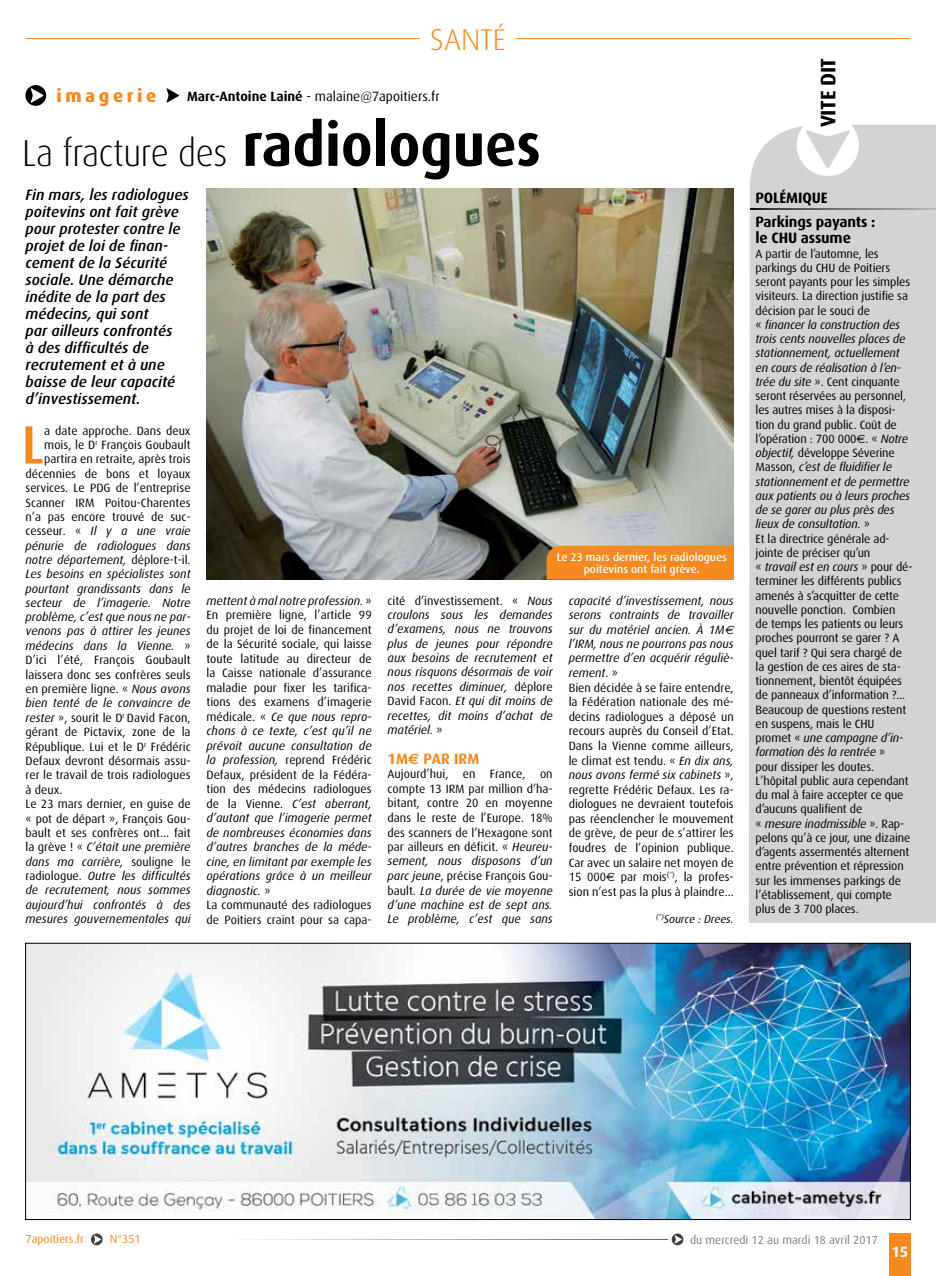
<style>
.page{position:relative;width:936px;height:1276px;background:#fff}
.page>*{position:absolute;margin:0;border:0;box-sizing:border-box;transform-origin:0 0}
.t1{font:500 53.85px "Dax";color:#f6891f}
.t2{font:300 37.5px "Dax";letter-spacing:-.01em;color:#000;scale:.95 1}
.t3{font:300 30px "Dax";color:#f6891f}
.t4{font:700 21px "Dax";letter-spacing:-.02em;color:#000}
.t5{font:800 18px "Dax";letter-spacing:.2em;color:#f6891f}
.t6{font:italic 500 15px/17px "Dax";color:#000}
.t7{font:700 15px/24px "Dax";letter-spacing:-.01em;color:#000}
.t8{font:700 15px "Dax";color:#f6891f}
.t9{font:700 15px "Dax";color:#fff}
.t10{font:13.5px "Dax";color:#000}
.t11{font:12px/14.2px "Dax";color:#000}
.t12{font:italic 12px/14.4px "Dax";color:#000;text-align:justify}
.t13{font:11.7px "Dax";color:#7c7e81}
.t14{font:11.7px "Dax";color:#f6891f}
.t15{font:500 11.25px/12px "Dax";color:#fff;text-align:center}
.t16{font:italic 11.25px "Dax";color:#000}
.s1{font-weight:700}
.s2{font-weight:700;font-size:60px}
.s3{font-style:normal}
.s4{font-style:italic}
.s5{font-family:"Euro Sans"}
.s6{font-family:"Euro Sans";font-style:italic}
</style>
<div class="page">
<div style="left:889px;top:1233px;width:22px;height:43px;background:#f6891f"></div>
<div style="left:749px;top:125px;width:186px;height:798px;background:#d1d3d4"></div>
<svg style="left:750px;top:209px;width:185px;height:1px"></svg>
<hr style="left:26px;top:38px;width:884px;height:1px;background:#f78d1e">
<div style="left:419px;top:27px;width:97px;height:26px;background:#fff"></div>
<svg style="left:25px;top:85px;width:21px;height:21px"></svg>
<svg style="left:166px;top:88px;width:13px;height:15px"></svg>
<img style="left:206px;top:189px;width:527px;height:391px">
<div style="left:546px;top:546px;width:187px;height:34px;background:#f6891f"></div>
<img style="left:28px;top:945px;width:880px;height:272px">
<svg style="left:91px;top:1233px;width:12px;height:12px"></svg>
<svg style="left:671px;top:1233px;width:12px;height:12px"></svg>
<svg style="left:250px;top:1239px;width:417px;height:1px"></svg>
<h3 class="t3" style="left:430px;top:24px;width:77px">SANTÉ</h3>
<h3 class="t5" style="left:56px;top:86px;width:101px">imagerie</h3>
<p class="t10" style="left:187px;top:89px;width:254px"><span class="s1">Marc-Antoine Lainé</span> - malaine@7apoitiers.fr</p>
<h2 class="t2" style="left:22px;top:132px;width:547px">La fracture des <span class="s2">radiologues</span></h2>
<p class="t6" style="left:26px;top:187px;width:165px">Fin mars, les radiologues poitevins ont fait grève pour protester contre le projet de loi de finan&shy;cement de la Sécurité sociale. Une démarche inédite de la part des médecins, qui sont<br>par ailleurs confrontés<br>à des difficultés de recrutement et à une baisse de leur capacité d’investissement.</p>
<h1 class="t1" style="left:22px;top:415px;width:24px">L</h1>
<p class="t11" style="left:44px;top:423px;width:148px">a date approche. Dans deux</p>
<p class="t11" style="left:44px;top:438px;width:148px">mois, le D<sup>r</sup> François Goubault</p>
<p class="t11" style="left:44px;top:452px;width:148px">partira en retraite, après trois</p>
<p class="t11" style="left:26px;top:467px;width:166px">décennies de bons et loyaux</p>
<p class="t11" style="left:26px;top:481px;width:166px">services. Le PDG de l’entreprise</p>
<p class="t11" style="left:26px;top:495px;width:166px">Scanner IRM Poitou-Charentes</p>
<p class="t11" style="left:26px;top:510px;width:166px">n’a pas encore trouvé de suc-</p>
<p class="t12" style="left:26px;top:524px;width:166px"><span class="s3">cesseur. «</span> Il y a une vraie</p>
<p class="t12" style="left:26px;top:538px;width:166px">pénurie de radiologues dans</p>
<p class="t12" style="left:26px;top:553px;width:166px">notre département, <span class="s3">déplore-t-il.</span></p>
<p class="t12" style="left:26px;top:567px;width:166px">Les besoins en spécialistes sont</p>
<p class="t12" style="left:26px;top:581px;width:166px">pourtant grandissants dans le</p>
<p class="t12" style="left:26px;top:595px;width:166px">secteur de l’imagerie. Notre</p>
<p class="t12" style="left:26px;top:610px;width:166px">problème, c’est que nous ne par-</p>
<p class="t12" style="left:26px;top:624px;width:166px">venons pas à attirer les jeunes</p>
<p class="t12" style="left:26px;top:638px;width:166px">médecins dans la Vienne. <span class="s3">»</span></p>
<p class="t11" style="left:26px;top:653px;width:166px">D’ici l’été, François Goubault</p>
<p class="t11" style="left:26px;top:667px;width:166px">laissera donc ses confrères seuls</p>
<p class="t11" style="left:26px;top:682px;width:166px">en première ligne. « <span class="s4">Nous avons</span></p>
<p class="t12" style="left:26px;top:696px;width:166px">bien tenté de le convaincre de</p>
<p class="t11" style="left:26px;top:710px;width:166px"><span class="s4">rester</span> », sourit le D<sup>r</sup> David Facon,</p>
<p class="t11" style="left:26px;top:725px;width:166px">gérant de Pictavix, zone de la</p>
<p class="t11" style="left:26px;top:739px;width:166px">République. Lui et le D<sup>r</sup> Frédéric</p>
<p class="t11" style="left:26px;top:754px;width:166px">Defaux devront désormais assu-</p>
<p class="t11" style="left:26px;top:768px;width:166px">rer le travail de trois radiologues</p>
<p class="t11" style="left:26px;top:782px;width:38px">à deux.</p>
<p class="t11" style="left:26px;top:797px;width:166px">Le 23 mars dernier, en guise de</p>
<p class="t11" style="left:26px;top:811px;width:166px">« pot de départ », François Gou-</p>
<p class="t11" style="left:26px;top:826px;width:166px">bault et ses confrères ont... fait</p>
<p class="t12" style="left:26px;top:840px;width:166px"><span class="s3">la grève ! «</span> C’était une première</p>
<p class="t12" style="left:26px;top:854px;width:166px">dans ma carrière, <span class="s3">souligne le</span></p>
<p class="t12" style="left:26px;top:869px;width:166px"><span class="s3">radiologue.</span> Outre les difficultés</p>
<p class="t12" style="left:26px;top:883px;width:166px">de recrutement, nous sommes</p>
<p class="t12" style="left:26px;top:897px;width:166px">aujourd’hui confrontés à des</p>
<p class="t12" style="left:26px;top:911px;width:166px">mesures gouvernementales qui</p>
<p class="t15" style="left:557px;top:551px;width:171px">Le 23 mars dernier, les radiologues poitevins ont fait grève.</p>
<p class="t11" style="left:206px;top:594px;width:166px"><span class="s4">mettent à mal notre profession.</span> »<br>En première ligne, l’article 99 du projet de loi de financement de la Sécurité sociale, qui laisse toute latitude au directeur de la Caisse nationale d’assurance maladie pour fixer les tarifica&shy;tions des examens d’imagerie médicale. « <span class="s4">Ce que nous repro&shy;chons à ce texte, c’est qu’il ne prévoit aucune consultation de la profession,</span> reprend Frédéric<br>Defaux, président de la Fédéra&shy;tion des médecins radiologues de la Vienne. <span class="s4">C’est aberrant, d’autant que l’imagerie permet de nombreuses économies dans d’autres branches de la méde&shy;cine, en limitant par exemple les opérations grâce à un meilleur diagnostic.</span> »<br>La communauté des radiologues de Poitiers craint pour sa capa-</p>
<p class="t12" style="left:387px;top:594px;width:167px"><span class="s3">cité d’investissement. «</span> Nous croulons sous les demandes d’examens, nous ne trouvons plus de jeunes pour répondre aux besoins de recrutement et nous risquons désormais de voir nos recettes diminuer, <span class="s3">déplore David Facon.</span> Et qui dit moins de recettes, dit moins d’achat de matériel. <span class="s3">»</span></p>
<p class="t8" style="left:387px;top:750px;width:93px">1M<span class="s5">€</span> PAR IRM</p>
<p class="t11" style="left:387px;top:767px;width:167px;text-align:justify">Aujourd’hui, en France, on compte 13 IRM par million d’ha&shy;bitant, contre 20 en moyenne dans le reste de l’Europe. 18% des scanners de l’Hexagone sont par ailleurs en déficit. « <span class="s4">Heureu&shy;sement, nous disposons d’un parc jeune</span>, précise François Gou&shy;bault. <span class="s4">La durée de vie moyenne d’une machine est de sept ans.<br>Le problème, c’est que sans</span></p>
<p class="t11" style="left:568px;top:593px;width:167px"><span class="s4">capacité d’investissement, nous serons contraints de travailler sur du matériel ancien. À 1M</span><span class="s6">€ </span><span class="s4">l’IRM, nous ne pourrons pas nous permettre d’en acquérir réguliè&shy;rement</span>. »<br>Bien décidée à se faire entendre, la Fédération nationale des mé&shy;decins radiologues a déposé un recours auprès du Conseil d’Etat.<br>Dans la Vienne comme ailleurs, le climat est tendu. « <span class="s4">En dix ans, nous avons fermé six cabinets</span> », regrette Frédéric Defaux. Les ra&shy;diologues ne devraient toutefois pas réenclencher le mouvement de grève, de peur de s’attirer les foudres de l’opinion publique.<br>Car avec un salaire net moyen de<br>15 000<span class="s5">€</span> par mois<sup>(*)</sup>, la profes&shy;sion n’est pas la plus à plaindre...</p>
<p class="t16" style="left:656px;top:912px;width:79px"><sup>(*)</sup>Source : Drees.</p>
<h3 class="t4" style="left:816px;top:127px;width:71px;rotate:-90deg">VITE DIT</h3>
<p class="t7" style="left:755px;top:186px;width:121px">POLÉMIQUE<br>Parkings payants :</p>
<p class="t7" style="left:755px;top:226px;width:97px">le CHU assume</p>
<p class="t11" style="left:755px;top:246px;width:158px">A partir de l’automne, les parkings du CHU de Poitiers seront payants pour les simples visiteurs. La direction justifie sa décision par le souci de<br>« <span class="s4">financer la construction des trois cents nouvelles places de stationnement, actuellement en cours de réalisation à l’en&shy;trée du site</span> ». Cent cinquante seront réservées au personnel, les autres mises à la disposi&shy;tion du grand public. Coût de l’opération : 700 000<span class="s5">€</span>. « <span class="s4">Notre objectif,</span> développe Séverine<br>Masson, <span class="s4">c’est de fluidifier le stationnement et de permettre aux patients ou à leurs proches de se garer au plus près des lieux de consultation.</span> »<br>Et la directrice générale ad&shy;jointe de préciser qu’un<br>« <span class="s4">travail est en cours</span> » pour dé&shy;terminer les différents publics amenés à s’acquitter de cette nouvelle ponction. Combien<br>de temps les patients ou leurs proches pourront se garer ? A quel tarif ? Qui sera chargé de la gestion de ces aires de sta&shy;tionnement, bientôt équipées de panneaux d’information ?...<br>Beaucoup de questions restent en suspens, mais le CHU promet « <span class="s4">une campagne d’in&shy;formation dès la rentrée</span> »<br>pour dissiper les doutes.<br>L’hôpital public aura cependant du mal à faire accepter ce que d’aucuns qualifient de<br>« <span class="s4">mesure inadmissible</span> ». Rap&shy;pelons qu’à ce jour, une dizaine d’agents assermentés alternent entre prévention et répression sur les immenses parkings de l’établissement, qui compte plus de 3 700 places.</p>
<p class="t14" style="left:26px;top:1233px;width:60px">7apoitiers.fr</p>
<p class="t14" style="left:110px;top:1233px;width:32px">N°351</p>
<p class="t13" style="left:690px;top:1233px;width:189px">du mercredi 12 au mardi 18 avril 2017</p>
<p class="t9" style="left:891px;top:1243px;width:18px">15</p>
</div>
